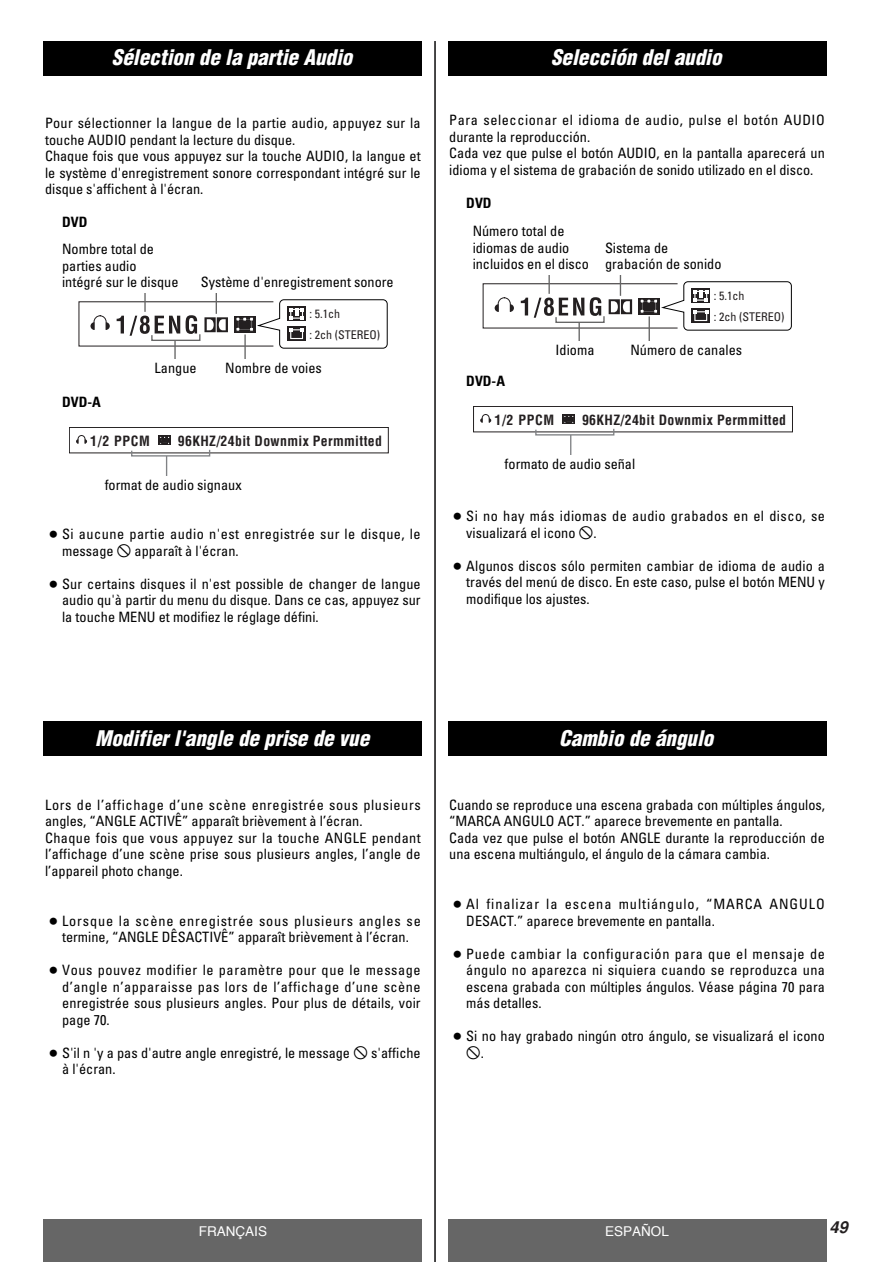
<style>
.page{position:relative;width:893px;height:1262px;background:#fff}
.page>*{position:absolute;margin:0;border:0;box-sizing:border-box;transform-origin:0 0}
.t1{font:italic 900 condensed 21px "Helvetica";color:#fff}
.t2{font:italic 700 16.5px "Helvetica";color:#231f20}
.t3{font:condensed 14.25px/16.5px "Univers";color:#000}
.t4{font:condensed 14.25px/16.5px "Univers";letter-spacing:.035em;color:#000}
.t5{font:condensed 14.25px/16.5px "Univers";letter-spacing:.03em;color:#000;text-align:center}
.t6{font:condensed 14.25px/16.5px "Univers";letter-spacing:.065em;color:#000}
.t7{font:700 condensed 14.25px "Univers";color:#000}
.t8{font:14.25px "Teac Font";color:#000}
.t9{font:700 condensed 13.8px "Helvetica";letter-spacing:.025em;color:#231f20}
.t10{font:13.5px "Helvetica";color:#fff}
.t11{font:condensed 12px/20.5px "Univers";color:#231f20}
.s1{font-family:"Teac Font";font-stretch:normal}
.s2{font-family:"Univers";font-stretch:condensed}
</style>
<div class="page">
<div style="left:44px;top:1219px;width:378px;height:43px;background:#666"></div>
<div style="left:448px;top:1219px;width:378px;height:43px;background:#666"></div>
<div style="left:44px;top:41px;width:378px;height:34px;background:#000"></div>
<hr style="left:434px;top:41px;width:1px;height:1221px;background:#000">
<div style="left:44px;top:721px;width:378px;height:34px;background:#000"></div>
<svg style="left:117px;top:316px;width:7px;height:17px"></svg>
<svg style="left:90px;top:315px;width:20px;height:15px"></svg>
<svg style="left:130px;top:294px;width:257px;height:64px"></svg>
<div style="left:448px;top:41px;width:378px;height:34px;background:#000"></div>
<div style="left:448px;top:721px;width:378px;height:34px;background:#000"></div>
<svg style="left:494px;top:297px;width:20px;height:15px"></svg>
<div style="left:483px;top:283px;width:194px;height:45px;border:1px solid #231f20"></div>
<svg style="left:520px;top:276px;width:271px;height:64px"></svg>
<div style="left:158px;top:435px;width:13px;height:10px;background:#231f20"></div>
<svg style="left:76px;top:435px;width:11px;height:9px"></svg>
<div style="left:69px;top:427px;width:319px;height:26px;border:1px solid #231f20"></div>
<svg style="left:130px;top:436px;width:81px;height:39px"></svg>
<div style="left:562px;top:414px;width:13px;height:10px;background:#231f20"></div>
<svg style="left:480px;top:414px;width:11px;height:9px"></svg>
<div style="left:473px;top:406px;width:319px;height:26px;border:1px solid #231f20"></div>
<svg style="left:534px;top:415px;width:81px;height:39px"></svg>
<h1 class="t1" style="left:112px;top:50px;width:242px">Sélection de la partie Audio</h1>
<p class="t3" style="left:45px;top:116px;width:377px">Pour sélectionner la langue de la partie audio, appuyez sur la touche AUDIO pendant la lecture du disque.<br>Chaque fois que vous appuyez sur la touche AUDIO, la langue et le système d'enregistrement sonore correspondant intégré sur le disque s'affichent à l'écran.</p>
<p class="t7" style="left:62px;top:217px;width:27px">DVD</p>
<p class="t3" style="left:62px;top:242px;width:118px">Nombre total de parties audio intégré sur le disque</p>
<p class="t3" style="left:201px;top:275px;width:194px">Système d'enregistrement sonore</p>
<p class="t11" style="left:309px;top:305px;width:72px">: 5.1ch<br>: 2ch (STEREO)</p>
<p class="t7" style="left:62px;top:396px;width:40px">DVD-A</p>
<p class="t3" style="left:155px;top:360px;width:43px">Langue</p>
<p class="t3" style="left:225px;top:360px;width:98px">Nombre de voies</p>
<p class="t9" style="left:90px;top:435px;width:61px">1/2 PPCM</p>
<p class="t9" style="left:178px;top:435px;width:206px">96KHZ/24bit Downmix Permmitted</p>
<p class="t3" style="left:105px;top:477px;width:138px">format de audio signaux</p>
<p class="t4" style="left:62px;top:527px;width:360px;text-indent:-13px"><span class="s1">&lt;</span> Si aucune partie audio n'est enregistrée sur le disque, le message <span class="s1">A</span> apparaît à l'écran.</p>
<p class="t3" style="left:62px;top:577px;width:360px;text-align:justify;text-indent:-13px"><span class="s1">&lt;</span> Sur certains disques il n'est possible de changer de langue audio qu'à partir du menu du disque. Dans ce cas, appuyez sur la touche MENU et modifiez le réglage défini.</p>
<h1 class="t1" style="left:551px;top:50px;width:172px">Selección del audio</h1>
<p class="t3" style="left:449px;top:113px;width:377px">Para seleccionar el idioma de audio, pulse el botón AUDIO durante la reproducción.<br>Cada vez que pulse el botón AUDIO, en la pantalla aparecerá un idioma y el sistema de grabación de sonido utilizado en el disco.</p>
<p class="t7" style="left:466px;top:197px;width:27px">DVD</p>
<p class="t3" style="left:472px;top:224px;width:118px">Número total de idiomas de audio incluidos en el disco</p>
<p class="t3" style="left:605px;top:241px;width:118px">Sistema de grabación de sonido</p>
<p class="t11" style="left:713px;top:287px;width:72px">: 5.1ch<br>: 2ch (STEREO)</p>
<p class="t7" style="left:466px;top:376px;width:40px">DVD-A</p>
<p class="t3" style="left:555px;top:342px;width:40px">Idioma</p>
<p class="t3" style="left:630px;top:342px;width:113px">Número de canales</p>
<p class="t9" style="left:494px;top:414px;width:61px">1/2 PPCM</p>
<p class="t9" style="left:582px;top:414px;width:206px">96KHZ/24bit Downmix Permmitted</p>
<p class="t3" style="left:504px;top:456px;width:132px">formato de audio señal</p>
<p class="t4" style="left:466px;top:509px;width:360px;text-indent:-13px"><span class="s1">&lt;</span> Si no hay más idiomas de audio grabados en el disco, se visualizará el icono <span class="s1">A</span>.</p>
<p class="t3" style="left:466px;top:559px;width:360px;text-align:justify;text-indent:-13px"><span class="s1">&lt;</span> Algunos discos sólo permiten cambiar de idioma de audio a través del menú de disco. En este caso, pulse el botón MENU y modifique los ajustes.</p>
<h1 class="t1" style="left:95px;top:730px;width:276px">Modifier l'angle de prise de vue</h1>
<p class="t3" style="left:45px;top:798px;width:377px">Lors de l’affichage d’une scène enregistrée sous plusieurs angles, “ANGLE ACTIVÊ” apparaît brièvement à l’écran.<br>Chaque fois que vous appuyez sur la touche ANGLE pendant l’affichage d’une scène prise sous plusieurs angles, l’angle de l’appareil photo change.</p>
<p class="t5" style="left:49px;top:913px;width:373px"><span class="s1">&lt;</span> Lorsque la scène enregistrée sous plusieurs angles se termine, “ANGLE DÊSACTIVÊ” apparaît brièvement à l’écran.</p>
<p class="t3" style="left:62px;top:963px;width:360px;text-align:justify;text-indent:-13px"><span class="s1">&lt;</span> Vous pouvez modifier le paramètre pour que le message d’angle n’apparaisse pas lors de l’affichage d’une scène enregistrée sous plusieurs angles. Pour plus de détails, voir page 70.</p>
<p class="t3" style="left:62px;top:1045px;width:360px;text-indent:-13px"><span class="s1">&lt;</span> S'il n 'y a pas d'autre angle enregistré, le message <span class="s1">A</span> s'affiche à l'écran.</p>
<h1 class="t1" style="left:559px;top:730px;width:156px">Cambio de ángulo</h1>
<p class="t3" style="left:449px;top:798px;width:377px">Cuando se reproduce una escena grabada con múltiples ángulos, “MARCA ANGULO ACT.” aparece brevemente en pantalla.<br>Cada vez que pulse el botón ANGLE durante la reproducción de una escena multiángulo, el ángulo de la cámara cambia.</p>
<p class="t6" style="left:466px;top:897px;width:360px;text-indent:-13px"><span class="s1">&lt;</span> Al finalizar la escena multiángulo, “MARCA ANGULO<br>DESACT.” aparece brevemente en pantalla.</p>
<p class="t3" style="left:466px;top:946px;width:360px;text-align:justify;text-indent:-13px"><span class="s1">&lt;</span> Puede cambiar la configuración para que el mensaje de ángulo no aparezca ni siquiera cuando se reproduzca una escena grabada con múltiples ángulos. Véase página 70 para más detalles.</p>
<p class="t3" style="left:453px;top:1029px;width:373px"><span class="s1">&lt;</span> Si no hay grabado ningún otro ángulo, se visualizará el icono</p>
<p class="t8" style="left:466px;top:1044px;width:19px">A<span class="s2">.</span></p>
<p class="t10" style="left:199px;top:1226px;width:70px">FRANÇAIS</p>
<p class="t10" style="left:605px;top:1226px;width:65px">ESPAÑOL</p>
<p class="t2" style="left:829px;top:1220px;width:20px">49</p>
</div>
